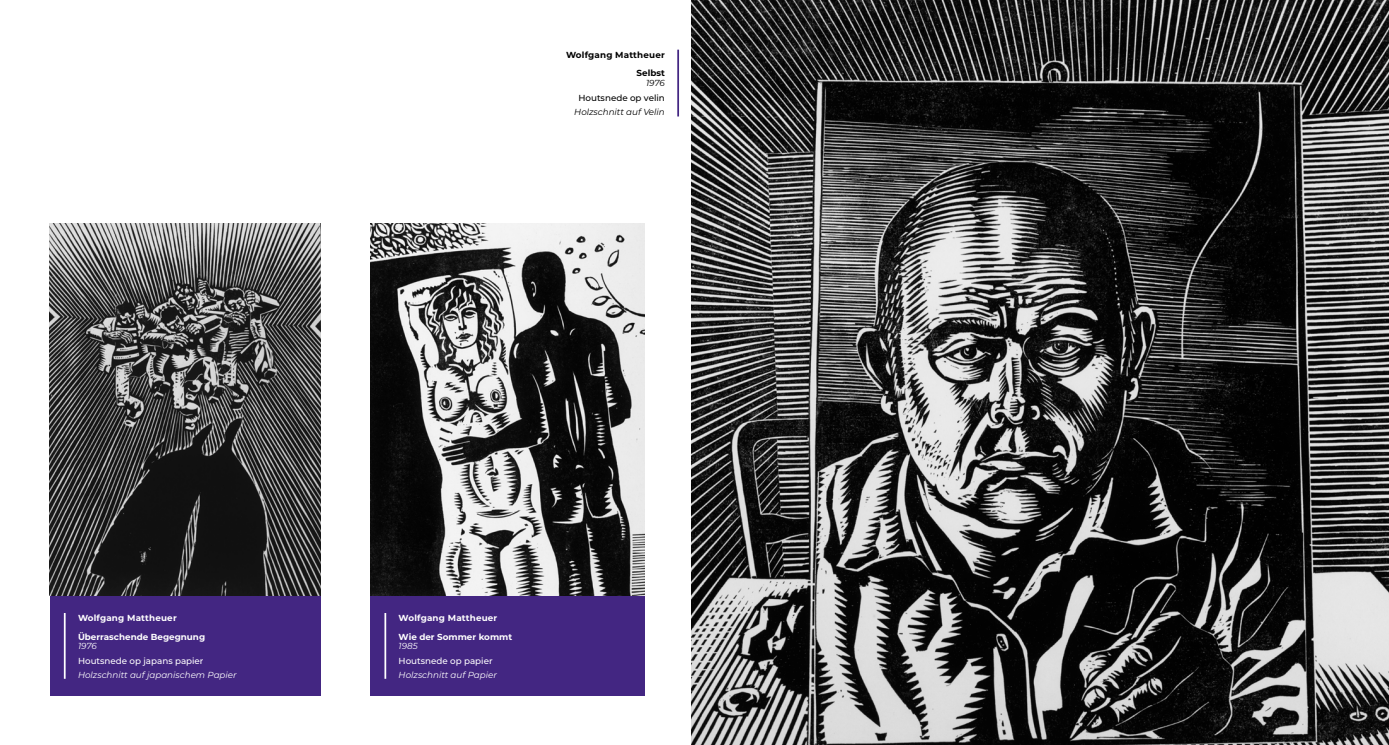
<style>
.page{position:relative;width:1389px;height:745px;background:#fff}
.page>*{position:absolute;margin:0;border:0;box-sizing:border-box;transform-origin:0 0}
.t1{font:700 8.75px/18.7px "Montserrat";letter-spacing:.005em;color:#fff}
.t2{font:italic 8.75px "Montserrat";color:#fff}
.t3{font:500 8.75px "Montserrat";color:#fff}
.t4{font:700 8.75px/18.1px "Montserrat";letter-spacing:.02em;color:#000;text-align:right}
.t5{font:italic 8.75px "Montserrat";color:#000}
.t6{font:500 8.75px "Montserrat";color:#000}
</style>
<div class="page">
<img style="left:50px;top:223px;width:271px;height:372px">
<img style="left:370px;top:223px;width:275px;height:372px">
<div style="left:370px;top:595px;width:275px;height:99px;background:#432682"></div>
<div style="left:50px;top:595px;width:271px;height:99px;background:#432682"></div>
<img style="left:691px;top:0;width:698px;height:744px">
<hr style="left:64px;top:612px;width:2px;height:66px;background:#fff">
<hr style="left:384px;top:612px;width:2px;height:66px;background:#fff">
<hr style="left:677px;top:50px;width:2px;height:66px;background:#432682">
<p class="t4" style="left:566px;top:45px;width:100px">Wolfgang Mattheuer<br>Selbst</p>
<p class="t5" style="left:646px;top:77px;width:20px">1976</p>
<p class="t6" style="left:578px;top:91px;width:88px">Houtsnede op velin</p>
<p class="t5" style="left:574px;top:106px;width:92px">Holzschnitt auf Velin</p>
<p class="t1" style="left:78px;top:607px;width:129px">Wolfgang Mattheuer<br>Überraschende Begegnung</p>
<p class="t2" style="left:78px;top:639px;width:20px">1976</p>
<p class="t3" style="left:78px;top:654px;width:127px">Houtsnede op japans papier</p>
<p class="t2" style="left:78px;top:669px;width:160px">Holzschnitt auf japanischem Papier</p>
<p class="t1" style="left:399px;top:607px;width:115px">Wolfgang Mattheuer<br>Wie der Sommer kommt</p>
<p class="t2" style="left:399px;top:639px;width:21px">1985</p>
<p class="t3" style="left:399px;top:654px;width:95px">Houtsnede op papier</p>
<p class="t2" style="left:399px;top:669px;width:100px">Holzschnitt auf Papier</p>
</div>
